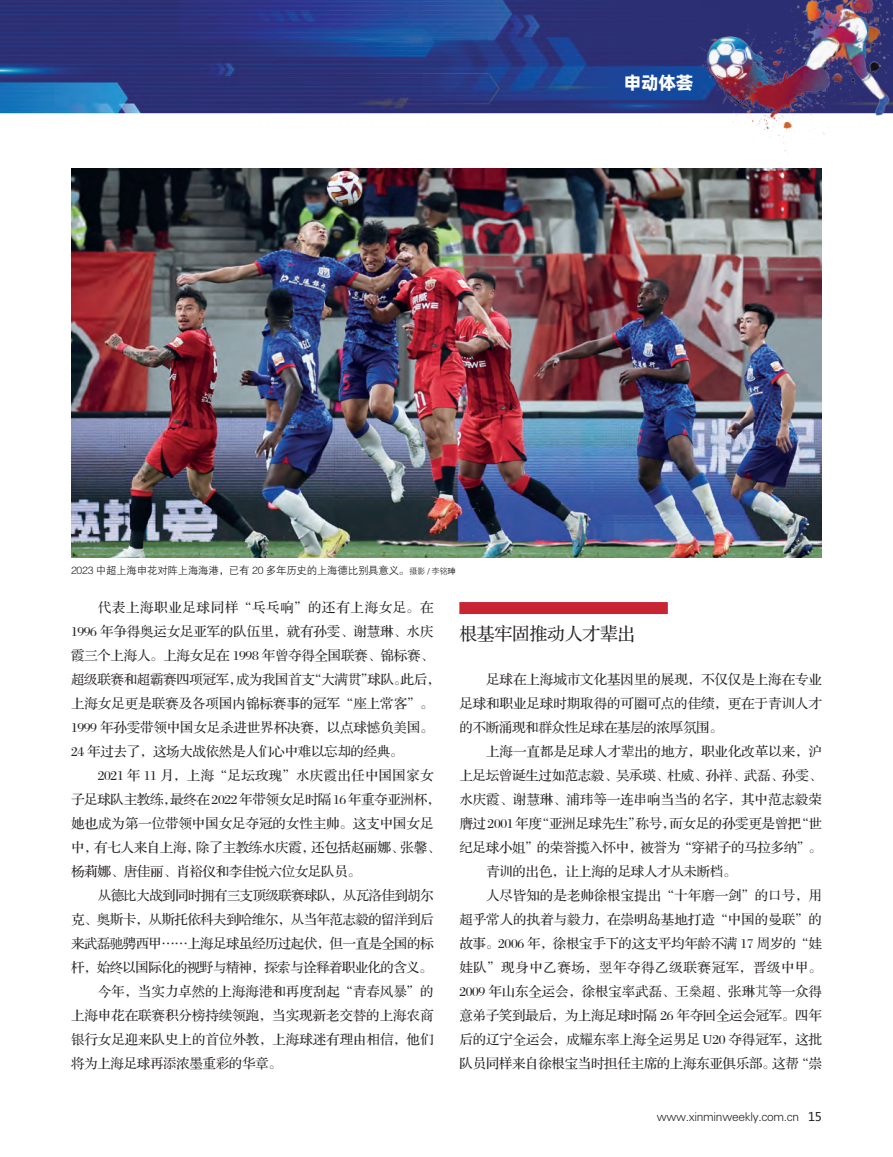
<style>
.page{position:relative;width:893px;height:1157px;background:#fff}
.page>*{position:absolute;margin:0;border:0;box-sizing:border-box;transform-origin:0 0}
.t1{font:18px "FZS3 K GBK1 0";letter-spacing:-.025em;color:#231f20}
.t2{font:18px "Alibaba Pu Hui Ti 2 105 Heavy";color:#fff}
.t3{font:13.5px "FZS3 JW GB1 0";letter-spacing:-.02em;color:#231f20}
.t4{font:13.5px "FZS3 JW GB1 0";letter-spacing:-.04em;color:#231f20}
.t5{font:13.5px "FZS3 JW GB1 0";letter-spacing:-.045em;color:#231f20}
.t6{font:13.5px "FZS3 JW GB1 0";letter-spacing:.045em;color:#231f20}
.t7{font:13.5px "FZS3 JW GB1 0";letter-spacing:.02em;color:#231f20}
.t8{font:12px "FZXH1 JW GB1 0";letter-spacing:-.025em;color:#231f20}
.t9{font:10.5px "FZZDXJW GB1 0";letter-spacing:-.025em;color:#231f20}
.s1{font-family:"FZXH1 JW GB1 0";font-size:8.25px}
.s2{font-family:"Sim Hei";font-size:8.25px}
.s3{font-family:"Sim Sun"}
.s4{font-family:"Microsoft Ya Hei"}
</style>
<div class="page">
<img style="left:0;top:0;width:645px;height:114px">
<img style="left:645px;top:0;width:248px;height:151px">
<div style="left:459px;top:602px;width:209px;height:12px;background:#c82434"></div>
<img style="left:71px;top:168px;width:751px;height:390px">
<h1 class="t2" style="left:624px;top:68px;width:71px">申动体荟</h1>
<p class="t9" style="left:71px;top:565px;width:386px">2023 中超上海申花对阵上海海港，已有 20 多年历史的上海德比别具意义。<span class="s1">摄影 / 李铭</span><span class="s2">珅</span></p>
<p class="t6" style="left:98px;top:600px;width:337px">代表上海职业足球同样“乓乓响”的还有上海女足。在</p>
<p class="t3" style="left:71px;top:624px;width:364px">1996 年争得奥运女足亚军的队伍里，就有孙雯、谢慧琳、水庆</p>
<p class="t3" style="left:71px;top:648px;width:364px">霞三个上海人。上海女足在 1998 年曾夺得全国联赛、锦标赛、</p>
<p class="t3" style="left:71px;top:672px;width:371px">超级联赛和超霸赛四项冠军，成为我国首支“大满贯”球队。此后，</p>
<p class="t3" style="left:71px;top:696px;width:364px">上海女足更是联赛及各项国内锦标赛事的冠军“座上常客”。</p>
<p class="t3" style="left:71px;top:720px;width:364px">1999 年孙雯带领中国女足杀进世界杯决赛，以点球憾负美国。</p>
<p class="t3" style="left:71px;top:744px;width:334px">24 年过去了，这场大战依然是人们心中难以忘却的经典。</p>
<p class="t7" style="left:98px;top:768px;width:337px">2021 年 11 月，上海“足坛玫瑰”水庆霞出任中国国家女</p>
<p class="t3" style="left:71px;top:792px;width:371px">子足球队主教练，最终在2022年带领女足时隔16年重夺亚洲杯，</p>
<p class="t3" style="left:71px;top:816px;width:364px">她也成为第一位带领中国女足夺冠的女性主帅。这支中国女足</p>
<p class="t3" style="left:71px;top:840px;width:371px">中，有七人来自上海，除了主教练水庆霞，还包括赵丽娜、张馨、</p>
<p class="t3" style="left:71px;top:864px;width:291px">杨莉娜、唐佳丽、肖裕仪和李佳悦六位女足队员。</p>
<p class="t5" style="left:98px;top:888px;width:337px">从德比大战到同时拥有三支顶级联赛球队，从瓦洛佳到胡尔</p>
<p class="t4" style="left:71px;top:912px;width:364px">克、奥斯卡，从斯托依科夫到哈维尔，从当年范志毅的留洋到后</p>
<p class="t4" style="left:71px;top:936px;width:364px">来武磊驰骋西甲……上海足球虽经历过起伏，但一直是全国的标</p>
<p class="t5" style="left:71px;top:960px;width:363px">杆，始终以国际化的视野与精神，探索与诠释着职业化的含义。</p>
<p class="t3" style="left:98px;top:984px;width:337px">今年，当实力卓然的上海海港和再度刮起“青春风暴”的</p>
<p class="t3" style="left:71px;top:1008px;width:364px">上海申花在联赛积分榜持续领跑，当实现新老交替的上海农商</p>
<p class="t3" style="left:71px;top:1032px;width:364px">银行女足迎来队史上的首位外教，上海球迷有理由相信，他们</p>
<p class="t3" style="left:71px;top:1056px;width:212px">将为上海足球再添浓墨重彩的华章。</p>
<p class="t1" style="left:459px;top:624px;width:177px">根基牢固推动人才辈出</p>
<p class="t3" style="left:486px;top:672px;width:337px">足球在上海城市文化基因里的展现，不仅仅是上海在专业</p>
<p class="t3" style="left:459px;top:696px;width:364px">足球和职业足球时期取得的可圈可点的佳绩，更在于青训人才</p>
<p class="t3" style="left:459px;top:720px;width:265px">的不断涌现和群众性足球在基层的浓厚氛围。</p>
<p class="t3" style="left:486px;top:744px;width:337px">上海一直都是足球人才辈出的地方，职业化改革以来，沪</p>
<p class="t3" style="left:459px;top:768px;width:364px">上足坛曾诞生过如范志毅、吴承瑛、杜威、孙祥、武磊、孙雯、</p>
<p class="t3" style="left:459px;top:792px;width:364px">水庆霞、谢慧琳、浦玮等一连串响当当的名字，其中范志毅荣</p>
<p class="t3" style="left:459px;top:816px;width:364px">膺过2001年度“亚洲足球先生”称号，而女足的孙雯更是曾把“世</p>
<p class="t3" style="left:459px;top:840px;width:364px">纪足球小姐”的荣誉揽入怀中，被誉为“穿裙子的马拉多纳”。</p>
<p class="t3" style="left:486px;top:864px;width:252px">青训的出色，让上海的足球人才从未断档。</p>
<p class="t3" style="left:486px;top:888px;width:337px">人尽皆知的是老帅徐根宝提出“十年磨一剑”的口号，用</p>
<p class="t3" style="left:459px;top:912px;width:364px">超乎常人的执着与毅力，在崇明岛基地打造“中国的曼联”的</p>
<p class="t3" style="left:459px;top:936px;width:364px">故事。2006 年，徐根宝手下的这支平均年龄不满 17 周岁的“娃</p>
<p class="t6" style="left:459px;top:960px;width:364px">娃队”现身中乙赛场，翌年夺得乙级联赛冠军，晋级中甲。</p>
<p class="t3" style="left:459px;top:984px;width:364px">2009 年山东全运会，徐根宝率武磊、王<span class="s3">燊</span>超、张琳<span class="s3">芃</span>等一众得</p>
<p class="t3" style="left:459px;top:1008px;width:364px">意弟子笑到最后，为上海足球时隔 26 年夺回全运会冠军。四年</p>
<p class="t3" style="left:459px;top:1032px;width:364px">后的辽宁全运会，成耀东率上海全运男足 U20 夺得冠军，这批</p>
<p class="t3" style="left:459px;top:1056px;width:364px">队员同样来自徐根宝当时担任主席的上海东亚俱乐部。这帮“崇</p>
<p class="t8" style="left:657px;top:1109px;width:167px">www.xinminweekly.com.cn <span class="s4">15</span></p>
</div>
